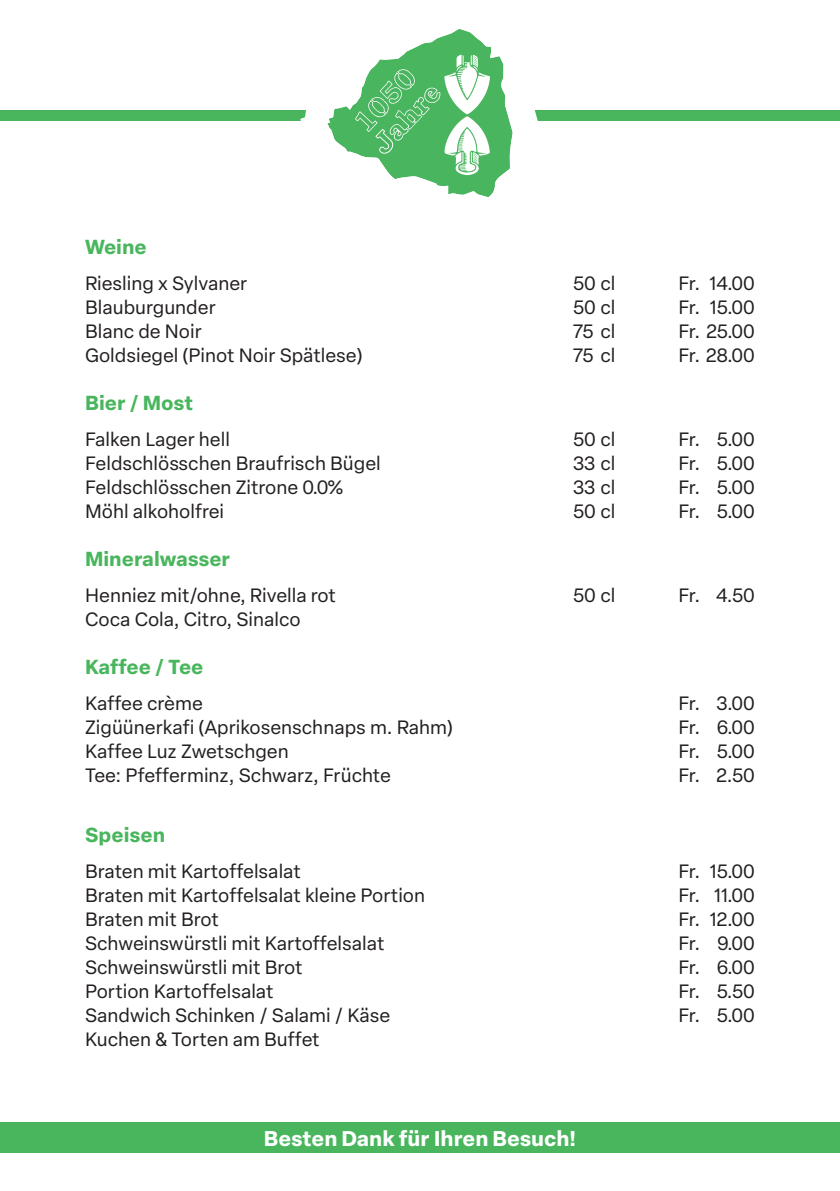
<style>
.page{position:relative;width:840px;height:1191px;background:#fff}
.page>*{position:absolute;margin:0;border:0;box-sizing:border-box;transform-origin:0 0}
.t1{font:700 21px "Elza Text";color:#fff}
.t2{font:700 20px "Elza Text";color:#49b65d}
.t3{font:19px/24px "Elza Text";color:#231f20;text-align:justify}
</style>
<div class="page">
<div style="left:0;top:110px;width:839px;height:11px;background:#49b65d"></div>
<div style="left:0;top:1122px;width:839px;height:30px;background:#49b65d"></div>
<img style="left:301px;top:29px;width:237px;height:168px">
<p class="t2" style="left:85px;top:231px;width:63px">Weine</p>
<p class="t3" style="left:85px;top:270px;width:279px;text-align:left">Riesling x Sylvaner<br>Blauburgunder<br>Blanc de Noir<br>Goldsiegel (Pinot Noir Spätlese)</p>
<p class="t2" style="left:85px;top:387px;width:109px">Bier / Most</p>
<p class="t3" style="left:85px;top:426px;width:297px;text-align:left">Falken Lager hell<br>Feldschlösschen Braufrisch Bügel<br>Feldschlösschen Zitrone 0.0%<br>Möhl alkoholfrei</p>
<p class="t2" style="left:85px;top:543px;width:147px">Mineralwasser</p>
<p class="t3" style="left:85px;top:582px;width:252px">Henniez mit/ohne, Rivella rot<br>Coca Cola, Citro, Sinalco</p>
<p class="t2" style="left:85px;top:651px;width:120px">Kaffee / Tee</p>
<p class="t3" style="left:85px;top:690px;width:369px;text-align:left">Kaffee crème<br>Zigüünerkafi (Aprikosenschnaps m. Rahm)<br>Kaffee Luz Zwetschgen<br>Tee: Pfefferminz, Schwarz, Früchte</p>
<p class="t3" style="left:572px;top:270px;width:44px">50 cl 50 cl 75 cl 75 cl</p>
<p class="t3" style="left:678px;top:270px;width:78px">Fr. 14.00<br>Fr. 15.00<br>Fr. 25.00<br>Fr. 28.00</p>
<p class="t3" style="left:572px;top:426px;width:44px">50 cl 33 cl 33 cl 50 cl</p>
<p class="t3" style="left:678px;top:426px;width:78px">Fr. 5.00<br>Fr. 5.00<br>Fr. 5.00<br>Fr. 5.00</p>
<p class="t3" style="left:572px;top:582px;width:44px">50 cl</p>
<p class="t3" style="left:678px;top:582px;width:78px">Fr. 4.50</p>
<p class="t3" style="left:678px;top:690px;width:78px">Fr. 3.00<br>Fr. 6.00<br>Fr. 5.00<br>Fr. 2.50</p>
<p class="t2" style="left:85px;top:819px;width:82px">Speisen</p>
<p class="t3" style="left:85px;top:858px;width:341px;text-align:left">Braten mit Kartoffelsalat<br>Braten mit Kartoffelsalat kleine Portion<br>Braten mit Brot<br>Schweinswürstli mit Kartoffelsalat<br>Schweinswürstli mit Brot<br>Portion Kartoffelsalat<br>Sandwich Schinken / Salami / Käse<br>Kuchen &amp; Torten am Buffet</p>
<p class="t3" style="left:678px;top:858px;width:78px">Fr. 15.00<br>Fr. 11.00<br>Fr. 12.00<br>Fr. 9.00<br>Fr. 6.00<br>Fr. 5.50<br>Fr. 5.00</p>
<p class="t1" style="left:264px;top:1122px;width:314px">Besten Dank für Ihren Besuch!</p>
</div>
